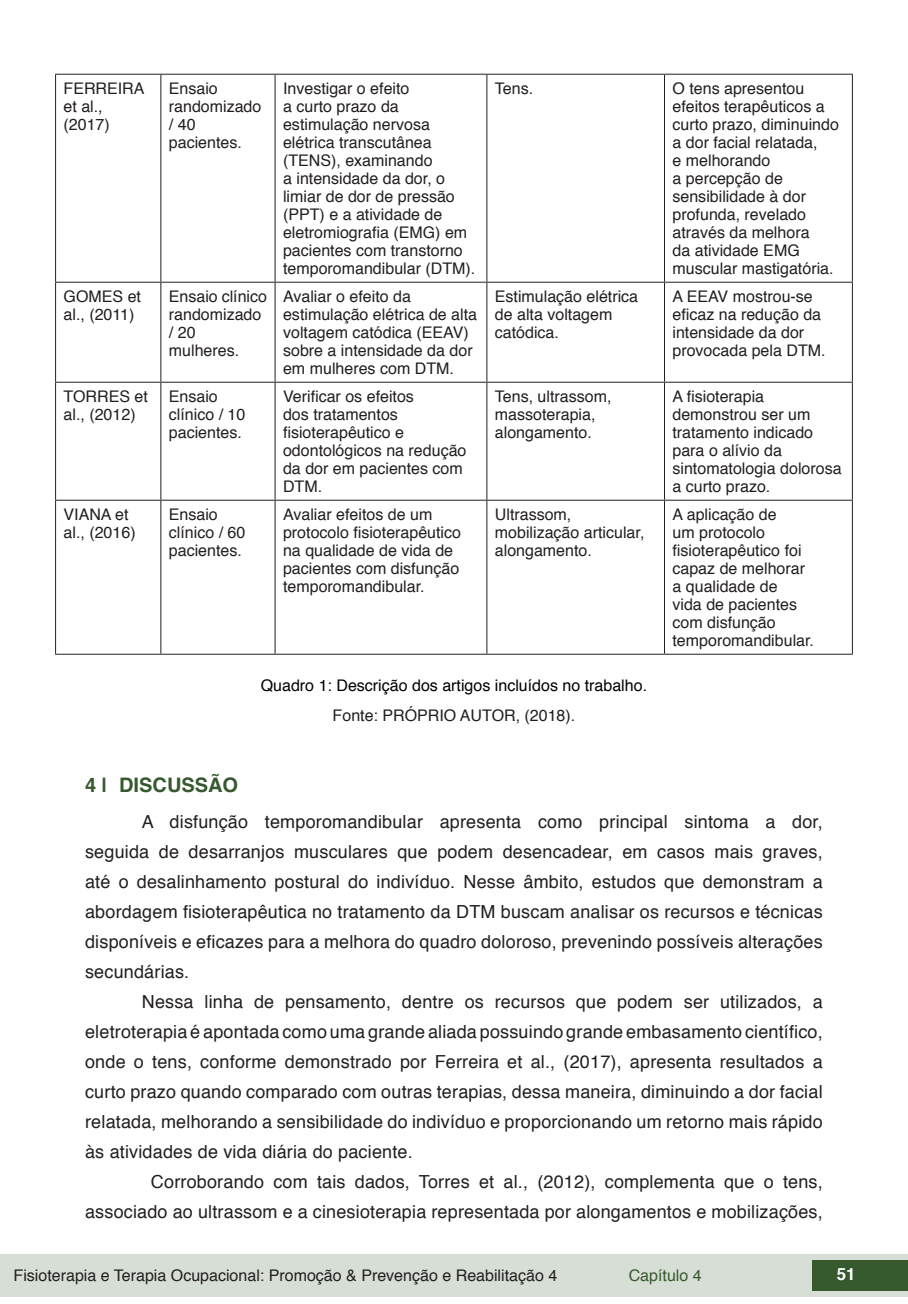
<style>
.page{position:relative;width:908px;height:1304px;background:#fff}
.page>*{position:absolute;margin:0;border:0;box-sizing:border-box;transform-origin:0 0}
.t1{font:700 20px "Helvetica";color:#36592e}
.txt{font:18px/30px "Helvetica";letter-spacing:.01em;color:#231f20;text-align:justify}
.t2{font:700 16.8px "Helvetica";color:#fff}
.tab_txt{font:16px/18px "Helvetica";color:#231f20}
.info_tab_graf_imag{font:16px "Helvetica";color:#000}
.fonte_tab_gra_imag{font:16px "Helvetica";color:#231f20}
.t3{font:16px "Helvetica";color:#36592e}
</style>
<div class="page">
<div style="left:0;top:1254px;width:906px;height:43px;background:#d7ded5"></div>
<div style="left:812px;top:1261px;width:95px;height:30px;background:#36592e"></div>
<hr style="left:55px;top:74px;width:106px;height:1px;background:#231f20">
<hr style="left:55px;top:75px;width:1px;height:207px;background:#231f20">
<hr style="left:161px;top:74px;width:114px;height:1px;background:#231f20">
<hr style="left:160px;top:75px;width:1px;height:207px;background:#231f20">
<hr style="left:275px;top:74px;width:211px;height:1px;background:#231f20">
<hr style="left:274px;top:75px;width:1px;height:207px;background:#231f20">
<hr style="left:486px;top:74px;width:178px;height:1px;background:#231f20">
<hr style="left:486px;top:75px;width:1px;height:207px;background:#231f20">
<hr style="left:664px;top:74px;width:188px;height:1px;background:#231f20">
<hr style="left:663px;top:75px;width:1px;height:207px;background:#231f20">
<hr style="left:851px;top:75px;width:1px;height:207px;background:#231f20">
<hr style="left:55px;top:282px;width:106px;height:1px;background:#231f20">
<hr style="left:55px;top:283px;width:1px;height:99px;background:#231f20">
<hr style="left:161px;top:282px;width:114px;height:1px;background:#231f20">
<hr style="left:160px;top:283px;width:1px;height:99px;background:#231f20">
<hr style="left:275px;top:282px;width:211px;height:1px;background:#231f20">
<hr style="left:274px;top:283px;width:1px;height:99px;background:#231f20">
<hr style="left:486px;top:282px;width:178px;height:1px;background:#231f20">
<hr style="left:486px;top:283px;width:1px;height:99px;background:#231f20">
<hr style="left:664px;top:282px;width:188px;height:1px;background:#231f20">
<hr style="left:663px;top:283px;width:1px;height:99px;background:#231f20">
<hr style="left:851px;top:283px;width:1px;height:99px;background:#231f20">
<hr style="left:55px;top:382px;width:106px;height:1px;background:#231f20">
<hr style="left:55px;top:383px;width:1px;height:117px;background:#231f20">
<hr style="left:161px;top:382px;width:114px;height:1px;background:#231f20">
<hr style="left:160px;top:383px;width:1px;height:117px;background:#231f20">
<hr style="left:275px;top:382px;width:211px;height:1px;background:#231f20">
<hr style="left:274px;top:383px;width:1px;height:117px;background:#231f20">
<hr style="left:486px;top:382px;width:178px;height:1px;background:#231f20">
<hr style="left:486px;top:383px;width:1px;height:117px;background:#231f20">
<hr style="left:664px;top:382px;width:188px;height:1px;background:#231f20">
<hr style="left:663px;top:383px;width:1px;height:117px;background:#231f20">
<hr style="left:851px;top:383px;width:1px;height:117px;background:#231f20">
<hr style="left:55px;top:500px;width:106px;height:1px;background:#231f20">
<hr style="left:55px;top:501px;width:1px;height:153px;background:#231f20">
<hr style="left:161px;top:500px;width:114px;height:1px;background:#231f20">
<hr style="left:160px;top:501px;width:1px;height:153px;background:#231f20">
<hr style="left:275px;top:500px;width:211px;height:1px;background:#231f20">
<hr style="left:274px;top:501px;width:1px;height:153px;background:#231f20">
<hr style="left:486px;top:500px;width:178px;height:1px;background:#231f20">
<hr style="left:486px;top:501px;width:1px;height:153px;background:#231f20">
<hr style="left:664px;top:500px;width:188px;height:1px;background:#231f20">
<hr style="left:663px;top:501px;width:1px;height:153px;background:#231f20">
<hr style="left:851px;top:501px;width:1px;height:153px;background:#231f20">
<hr style="left:55px;top:654px;width:106px;height:1px;background:#231f20">
<hr style="left:161px;top:654px;width:114px;height:1px;background:#231f20">
<hr style="left:275px;top:654px;width:211px;height:1px;background:#231f20">
<hr style="left:486px;top:654px;width:178px;height:1px;background:#231f20">
<hr style="left:664px;top:654px;width:188px;height:1px;background:#231f20">
<p class="tab_txt" style="left:64px;top:80px;width:82px">FERREIRA et al., (2017)</p>
<p class="tab_txt" style="left:169px;top:80px;width:94px">Ensaio randomizado / 40 pacientes.</p>
<p class="tab_txt" style="left:283px;top:80px;width:194px">Investigar o efeito<br>a curto prazo da estimulação nervosa elétrica transcutânea (TENS), examinando<br>a intensidade da dor, o limiar de dor de pressão (PPT) e a atividade de eletromiografia (EMG) em pacientes com transtorno temporomandibular (DTM).</p>
<p class="tab_txt" style="left:494px;top:80px;width:40px">Tens.</p>
<p class="tab_txt" style="left:672px;top:80px;width:168px">O tens apresentou efeitos terapêuticos a curto prazo, diminuindo a dor facial relatada,<br>e melhorando<br>a percepção de sensibilidade à dor profunda, revelado através da melhora<br>da atividade EMG muscular mastigatória.</p>
<p class="tab_txt" style="left:64px;top:288px;width:79px">GOMES et al., (2011)</p>
<p class="tab_txt" style="left:169px;top:288px;width:100px">Ensaio clínico randomizado / 20 mulheres.</p>
<p class="tab_txt" style="left:283px;top:288px;width:195px">Avaliar o efeito da estimulação elétrica de alta voltagem catódica (EEAV) sobre a intensidade da dor em mulheres com DTM.</p>
<p class="tab_txt" style="left:494px;top:288px;width:145px">Estimulação elétrica de alta voltagem catódica.</p>
<p class="tab_txt" style="left:672px;top:288px;width:154px">A EEAV mostrou-se eficaz na redução da intensidade da dor provocada pela DTM.</p>
<p class="tab_txt" style="left:64px;top:388px;width:86px">TORRES et al., (2012)</p>
<p class="tab_txt" style="left:169px;top:388px;width:78px">Ensaio clínico / 10 pacientes.</p>
<p class="tab_txt" style="left:283px;top:388px;width:185px">Verificar os efeitos<br>dos tratamentos fisioterapêutico e odontológicos na redução da dor em pacientes com<br>DTM.</p>
<p class="tab_txt" style="left:494px;top:388px;width:118px">Tens, ultrassom, massoterapia, alongamento.</p>
<p class="tab_txt" style="left:672px;top:388px;width:170px">A fisioterapia demonstrou ser um tratamento indicado para o alívio da sintomatologia dolorosa a curto prazo.</p>
<p class="tab_txt" style="left:64px;top:506px;width:74px">VIANA et al., (2016)</p>
<p class="tab_txt" style="left:169px;top:506px;width:78px">Ensaio clínico / 60 pacientes.</p>
<p class="tab_txt" style="left:283px;top:506px;width:179px">Avaliar efeitos de um protocolo fisioterapêutico na qualidade de vida de pacientes com disfunção temporomandibular.</p>
<p class="tab_txt" style="left:494px;top:506px;width:151px">Ultrassom, mobilização articular, alongamento.</p>
<p class="tab_txt" style="left:672px;top:506px;width:143px">A aplicação de<br>um protocolo fisioterapêutico foi capaz de melhorar a qualidade de<br>vida de pacientes com disfunção temporomandibular.</p>
<p class="info_tab_graf_imag" style="left:261px;top:673px;width:387px">Quadro 1: Descrição dos artigos incluídos no trabalho.</p>
<p class="fonte_tab_gra_imag" style="left:332px;top:703px;width:244px">Fonte: PRÓPRIO AUTOR, (2018).</p>
<p class="t1" style="left:85px;top:769px;width:154px">4 | DISCUSSÃO</p>
<p class="txt" style="left:85px;top:807px;width:738px;text-indent:57px">A disfunção temporomandibular apresenta como principal sintoma a dor, seguida de desarranjos musculares que podem desencadear, em casos mais graves, até o desalinhamento postural do indivíduo. Nesse âmbito, estudos que demonstram a abordagem fisioterapêutica no tratamento da DTM buscam analisar os recursos e técnicas disponíveis e eficazes para a melhora do quadro doloroso, prevenindo possíveis alterações secundárias.</p>
<p class="txt" style="left:85px;top:987px;width:738px;text-indent:57px">Nessa linha de pensamento, dentre os recursos que podem ser utilizados, a eletroterapia é apontada como uma grande aliada possuindo grande embasamento científico, onde o tens, conforme demonstrado por Ferreira et al., (2017), apresenta resultados a curto prazo quando comparado com outras terapias, dessa maneira, diminuindo a dor facial relatada, melhorando a sensibilidade do indivíduo e proporcionando um retorno mais rápido às atividades de vida diária do paciente.</p>
<p class="txt" style="left:85px;top:1167px;width:738px;text-align:right">Corroborando com tais dados, Torres et al., (2012), complementa que o tens, associado ao ultrassom e a cinesioterapia representada por alongamentos e mobilizações,</p>
<p class="tab_txt" style="left:14px;top:1267px;width:545px">Fisioterapia e Terapia Ocupacional: Promoção &amp; Prevenção e Reabilitação 4</p>
<p class="t3" style="left:628px;top:1263px;width:74px">Capítulo 4</p>
<p class="t2" style="left:836px;top:1261px;width:20px">51</p>
</div>
